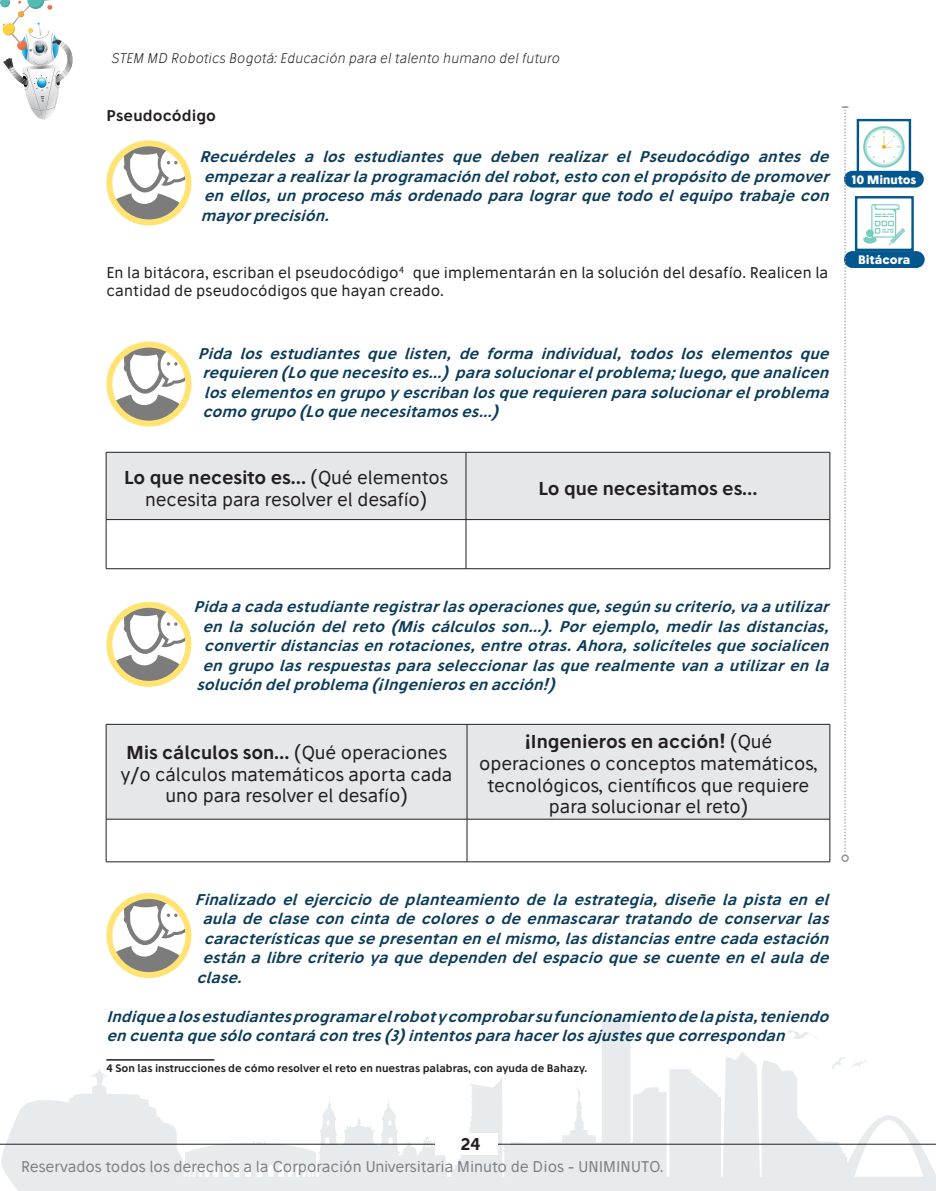
<style>
.page{position:relative;width:936px;height:1191px;background:#fff}
.page>*{position:absolute;margin:0;border:0;box-sizing:border-box;transform-origin:0 0}
.texto_tabla{font:18px/21.6px "Stilu";color:#231f20;text-align:center}
.texto_tabla-2{font:600 18px "Stilu";color:#231f20}
.t1{font:600 16.5px "Stilu";color:#231f20}
.texto_profesor{font:italic 600 15px/19.5px "Stilu";letter-spacing:.005em;color:#0a3b59;text-align:justify}
.t2{font:15px/18px "Stilu";letter-spacing:.01em;color:#231f20}
.t3{font:15px "Stilu";color:#808285}
.t4{font:600 15px "Stilu";letter-spacing:.01em;color:#231f20}
.t5{font:italic 300 13.5px "Stilu";letter-spacing:.01em;color:#231f20}
.t6{font:700 11.85px "Stilu";color:#fff}
.t7{font:700 11.7px "Stilu";color:#fff}
.t8{font:600 10.5px "Stilu";color:#231f20}
.s1{font-weight:600}
</style>
<div class="page">
<svg style="left:88px;top:1017px;width:847px;height:174px"></svg>
<svg style="left:1px;top:1093px;width:87px;height:98px"></svg>
<hr style="left:0;top:1144px;width:935px;height:1px;background:#231f20">
<div style="left:435px;top:1133px;width:62px;height:22px;background:#fff"></div>
<svg style="left:0;top:0;width:73px;height:119px"></svg>
<hr style="left:106px;top:1059px;width:108px;height:1px;background:#231f20">
<div style="left:856px;top:119px;width:55px;height:54px;background:#fff;border:2px solid #03578f"></div>
<div style="left:844px;top:171px;width:79px;height:16px;background:#03578f;border-radius:8px"></div>
<svg style="left:863px;top:126px;width:41px;height:41px"></svg>
<svg style="left:865px;top:128px;width:37px;height:38px"></svg>
<svg style="left:867px;top:130px;width:33px;height:34px"></svg>
<svg style="left:867px;top:131px;width:33px;height:32px"></svg>
<div style="left:844px;top:251px;width:80px;height:17px;background:#03578f;border-radius:8px"></div>
<div style="left:854px;top:196px;width:59px;height:55px;background:#fff;border:2px solid #03578f"></div>
<svg style="left:863px;top:204px;width:42px;height:41px"></svg>
<svg style="left:109px;top:143px;width:79px;height:79px"></svg>
<div style="left:106px;top:140px;width:85px;height:85px;border:6px solid #fc0;border-radius:50%"></div>
<svg style="left:109px;top:346px;width:79px;height:77px"></svg>
<div style="left:106px;top:341px;width:85px;height:85px;border:6px solid #fc0;border-radius:50%"></div>
<svg style="left:109px;top:605px;width:79px;height:79px"></svg>
<div style="left:106px;top:602px;width:85px;height:85px;border:6px solid #fc0;border-radius:50%"></div>
<svg style="left:109px;top:896px;width:79px;height:79px"></svg>
<div style="left:106px;top:893px;width:85px;height:85px;border:6px solid #fc0;border-radius:50%"></div>
<div style="left:107px;top:453px;width:722px;height:66px;background:#e6e7e9"></div>
<hr style="left:106px;top:520px;width:1px;height:48px;background:#231f20">
<hr style="left:106px;top:568px;width:360px;height:1px;background:#231f20">
<hr style="left:465px;top:452px;width:1px;height:67px;background:#231f20">
<hr style="left:465px;top:520px;width:1px;height:48px;background:#231f20">
<hr style="left:829px;top:520px;width:1px;height:48px;background:#231f20">
<hr style="left:466px;top:568px;width:364px;height:1px;background:#231f20">
<hr style="left:106px;top:452px;width:360px;height:1px;background:#231f20">
<hr style="left:106px;top:452px;width:1px;height:67px;background:#231f20">
<hr style="left:466px;top:452px;width:364px;height:1px;background:#231f20">
<hr style="left:829px;top:452px;width:1px;height:67px;background:#231f20">
<hr style="left:106px;top:519px;width:360px;height:1px;background:#231f20">
<hr style="left:466px;top:519px;width:364px;height:1px;background:#231f20">
<div style="left:107px;top:725px;width:722px;height:94px;background:#e6e7e9"></div>
<hr style="left:106px;top:819px;width:1px;height:42px;background:#231f20">
<hr style="left:106px;top:861px;width:361px;height:1px;background:#231f20">
<hr style="left:466px;top:724px;width:1px;height:95px;background:#231f20">
<hr style="left:466px;top:819px;width:1px;height:42px;background:#231f20">
<hr style="left:829px;top:819px;width:1px;height:42px;background:#231f20">
<hr style="left:467px;top:861px;width:363px;height:1px;background:#231f20">
<hr style="left:106px;top:724px;width:361px;height:1px;background:#231f20">
<hr style="left:106px;top:724px;width:1px;height:95px;background:#231f20">
<hr style="left:467px;top:724px;width:363px;height:1px;background:#231f20">
<hr style="left:829px;top:724px;width:1px;height:95px;background:#231f20">
<hr style="left:106px;top:819px;width:361px;height:1px;background:#231f20">
<hr style="left:467px;top:819px;width:363px;height:1px;background:#231f20">
<svg style="left:841px;top:106px;width:7px;height:750px"></svg>
<div style="left:841px;top:854px;width:7px;height:8px;border:2px solid #97999c;border-radius:50%"></div>
<p class="t5" style="left:112px;top:50px;width:449px">STEM MD Robotics Bogotá: Educación para el talento humano del futuro</p>
<p class="t4" style="left:106px;top:106px;width:111px">Pseudocódigo</p>
<p class="texto_profesor" style="left:199px;top:147px;width:636px">Recuérdeles a los estudiantes que deben realizar el Pseudocódigo antes de empezararealizarlaprogramacióndelrobot,estoconelpropósitodepromover enellos,unprocesomásordenadoparalograrquetodoelequipotrabajecon mayorprecisión.</p>
<p class="t2" style="left:106px;top:263px;width:723px">En la bitácora, escriban el pseudocódigo<sup>4</sup><sup>2</sup> que implementarán en la solución del desafío. Realicen la cantidad de pseudocódigos que hayan creado.</p>
<p class="texto_profesor" style="left:202px;top:343px;width:633px;text-indent:-4px">Pida los estudiantes que listen, de forma individual, todos los elementos que requieren(Loquenecesitoes…) parasolucionarelproblema;luego,queanalicen loselementosengrupoyescribanlosquerequierenparasolucionarelproblema comogrupo(Loquenecesitamoses…)</p>
<p class="texto_tabla" style="left:124px;top:466px;width:325px"><span class="s1">Lo que necesito es…</span> (Qué elementos necesita para resolver el desafío)</p>
<p class="texto_tabla-2" style="left:538px;top:476px;width:220px">Lo que necesitamos es…</p>
<p class="t7" style="left:851px;top:172px;width:67px">10 Minutos</p>
<p class="t6" style="left:858px;top:252px;width:54px">Bitácora</p>
<p class="texto_profesor" style="left:193px;top:597px;width:641px">Pidaacadaestudianteregistrarlasoperacionesque,segúnsucriterio,vaautilizar</p>
<p class="texto_profesor" style="left:202px;top:616px;width:632px">en la solución del reto (Mis cálculos son…). Por ejemplo, medir las distancias,</p>
<p class="texto_profesor" style="left:204px;top:636px;width:631px">convertirdistanciasenrotaciones,entreotras.Ahora,solicítelesquesocialicen</p>
<p class="texto_profesor" style="left:202px;top:655px;width:632px">engrupolasrespuestasparaseleccionarlasquerealmentevanautilizarenla</p>
<p class="texto_profesor" style="left:196px;top:675px;width:365px">solucióndelproblema(¡Ingenierosenacción!)</p>
<p class="texto_tabla" style="left:121px;top:741px;width:333px"><span class="s1">Mis cálculos son…</span> (Qué operaciones y/o cálculos matemáticos aporta cada uno para resolver el desafío)</p>
<p class="texto_tabla" style="left:479px;top:730px;width:340px"><span class="s1">¡Ingenieros en acción!</span> (Qué operaciones o conceptos matemáticos, tecnológicos, científicos que requiere para solucionar el reto)</p>
<p class="texto_profesor" style="left:195px;top:889px;width:640px">Finalizado el ejercicio de planteamiento de la estrategia, diseñe la pista en el</p>
<p class="texto_profesor" style="left:202px;top:909px;width:632px">aula de clase con cinta de colores o de enmascarar tratando de conservar las</p>
<p class="texto_profesor" style="left:204px;top:928px;width:631px">característicasquesepresentanenelmismo,lasdistanciasentrecadaestación</p>
<p class="texto_profesor" style="left:202px;top:948px;width:632px">estánalibrecriterioyaquedependendelespacioquesecuenteenelaulade</p>
<p class="texto_profesor" style="left:196px;top:967px;width:52px">clase.</p>
<p class="texto_profesor" style="left:106px;top:1006px;width:729px">Indiquealosestudiantesprogramarelrobotycomprobarsufuncionamientodelapista,teniendo encuentaquesólocontarácontres(3)intentosparahacerlosajustesquecorrespondan</p>
<p class="t8" style="left:106px;top:1061px;width:482px">4 Son las instrucciones de cómo resolver el reto en nuestras palabras, con ayuda de Bahazy.</p>
<p class="t1" style="left:460px;top:1133px;width:21px">24</p>
<p class="t3" style="left:21px;top:1157px;width:644px">Reservados todos los derechos a la Corporación Universitaria Minuto de Dios - UNIMINUTO.</p>
</div>
